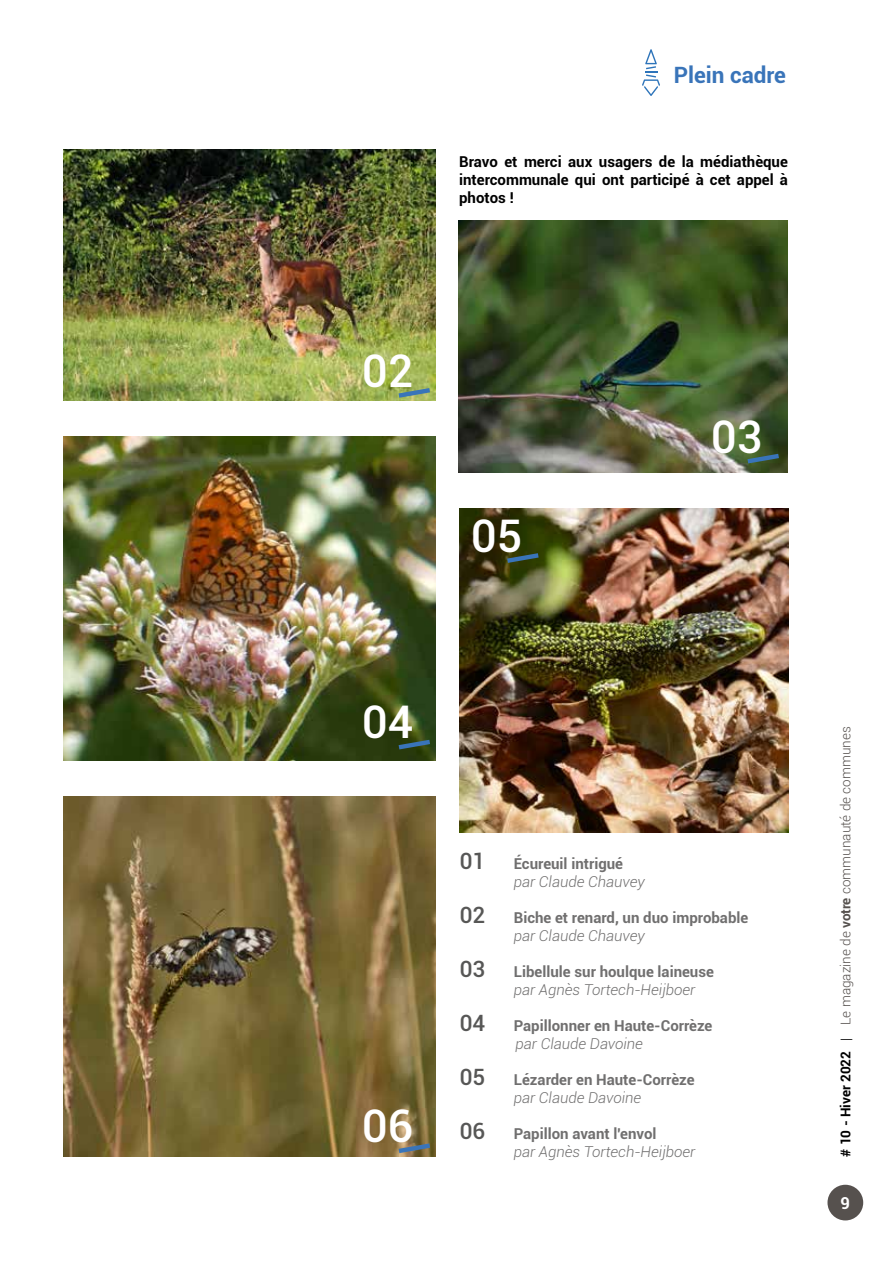
<style>
.page{position:relative;width:893px;height:1263px;background:#fff}
.page>*{position:absolute;margin:0;border:0;box-sizing:border-box;transform-origin:0 0}
.t1{font:500 45px "Roboto";color:#fff}
.t2{font:500 22.5px "Roboto";color:#575756}
.t3{font:700 22.5px "Roboto";color:#3974b9}
.t4{font:700 16.5px "Roboto";color:#fff}
.t5{font:700 15px "Roboto";color:#706f6f}
.t6{font:italic 300 15px "Roboto";color:#706f6f}
.t7{font:700 15px/18px "Roboto";color:#000;text-align:justify}
.t8{font:300 13.5px "Roboto";color:#56514e}
.s1{font-weight:700;color:#000}
.s2{color:#000}
.s3{font-weight:700}
</style>
<div class="page">
<div style="left:827px;top:1185px;width:36px;height:35px;background:#56514e;border-radius:50%"></div>
<svg style="left:642px;top:49px;width:18px;height:47px"></svg>
<img style="left:459px;top:221px;width:328px;height:252px">
<img style="left:64px;top:436px;width:372px;height:325px">
<img style="left:64px;top:150px;width:372px;height:251px">
<img style="left:460px;top:509px;width:328px;height:324px">
<img style="left:64px;top:797px;width:372px;height:360px">
<svg style="left:399px;top:740px;width:31px;height:9px"></svg>
<svg style="left:399px;top:388px;width:31px;height:10px"></svg>
<svg style="left:507px;top:553px;width:32px;height:10px"></svg>
<svg style="left:399px;top:1143px;width:31px;height:10px"></svg>
<svg style="left:747px;top:454px;width:32px;height:9px"></svg>
<h2 class="t3" style="left:674px;top:59px;width:114px">Plein cadre</h2>
<p class="t7" style="left:459px;top:152px;width:330px">Bravo et merci aux usagers de la médiathèque intercommunale qui ont participé à cet appel à photos !</p>
<h1 class="t1" style="left:362px;top:339px;width:53px">02</h1>
<h1 class="t1" style="left:471px;top:504px;width:53px">05</h1>
<h1 class="t1" style="left:711px;top:405px;width:53px">03</h1>
<h1 class="t1" style="left:362px;top:690px;width:53px">04</h1>
<h1 class="t1" style="left:362px;top:1094px;width:53px">06</h1>
<h2 class="t2" style="left:460px;top:845px;width:27px">01</h2>
<p class="t5" style="left:514px;top:853px;width:111px">Écureuil intrigué</p>
<p class="t6" style="left:514px;top:871px;width:132px">par Claude Chauvey</p>
<h2 class="t2" style="left:460px;top:899px;width:27px">02</h2>
<p class="t5" style="left:514px;top:907px;width:236px">Biche et renard, un duo improbable</p>
<p class="t6" style="left:514px;top:925px;width:132px">par Claude Chauvey</p>
<h2 class="t2" style="left:460px;top:953px;width:27px">03</h2>
<p class="t5" style="left:514px;top:961px;width:202px">Libellule sur houlque laineuse</p>
<p class="t6" style="left:514px;top:979px;width:183px">par Agnès Tortech-Heijboer</p>
<h2 class="t2" style="left:460px;top:1007px;width:27px">04</h2>
<p class="t5" style="left:514px;top:1015px;width:200px">Papillonner en Haute-Corrèze</p>
<p class="t6" style="left:515px;top:1033px;width:129px">par Claude Davoine</p>
<h2 class="t2" style="left:460px;top:1061px;width:27px">05</h2>
<p class="t5" style="left:514px;top:1069px;width:182px">Lézarder en Haute-Corrèze</p>
<p class="t6" style="left:514px;top:1087px;width:129px">par Claude Davoine</p>
<h2 class="t2" style="left:460px;top:1115px;width:27px">06</h2>
<p class="t5" style="left:514px;top:1123px;width:144px">Papillon avant l'envol</p>
<p class="t6" style="left:514px;top:1141px;width:183px">par Agnès Tortech-Heijboer</p>
<p class="t8" style="left:836px;top:1157px;width:432px;rotate:-90deg"><span class="s1"># 10 - Hiver 2022</span> <span class="s2">|</span> Le magazine de <span class="s3">votre</span> communauté de communes</p>
<p class="t4" style="left:841px;top:1191px;width:11px">9</p>
</div>
